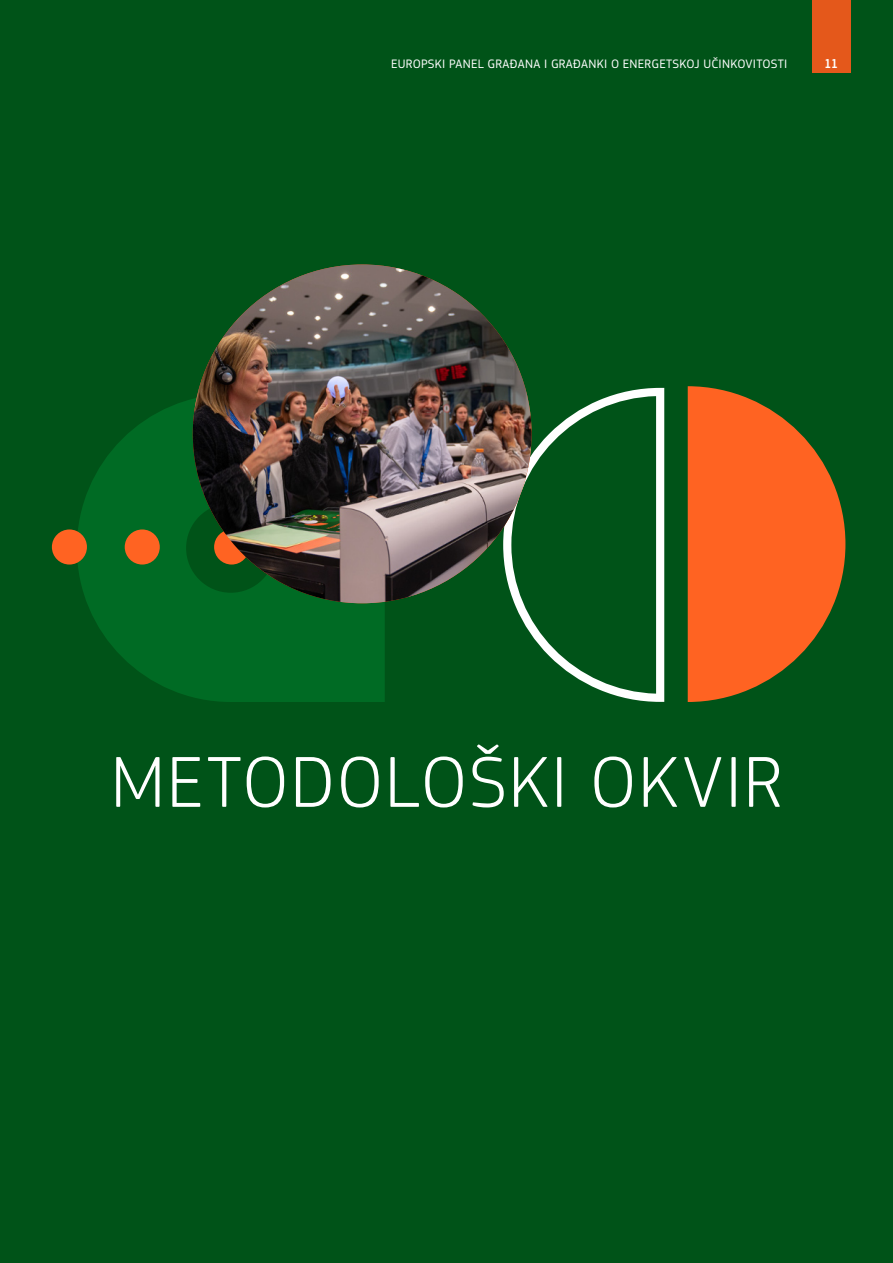
<style>
.page{position:relative;width:893px;height:1263px;background:#005318}
.page>*{position:absolute;margin:0;border:0;box-sizing:border-box;transform-origin:0 0}
.t1{font:300 75px "EC Square Sans Pro";letter-spacing:.02em;color:#fff}
.t2{font:500 13.5px "EC Square Sans Cond Pro";color:#fff}
.t3{font:12.75px "EC Square Sans Pro";letter-spacing:.02em;color:#fff}
</style>
<div class="page">
<svg style="left:77px;top:396px;width:308px;height:306px;fill:#006b24"></svg>
<div style="left:52px;top:529px;width:35px;height:35px;background:#ff6322;border-radius:50%"></div>
<div style="left:125px;top:529px;width:35px;height:35px;background:#ff6322;border-radius:50%"></div>
<div style="left:214px;top:529px;width:35px;height:35px;background:#ff6322;border-radius:50%"></div>
<svg style="left:688px;top:386px;width:157px;height:316px;fill:#ff6322"></svg>
<svg style="left:503px;top:388px;width:161px;height:314px"></svg>
<img style="left:193px;top:264px;width:338px;height:339px;border-radius:169px">
<div style="left:812px;top:0;width:38px;height:72px;background:#e4581b"></div>
<p class="t3" style="left:391px;top:56px;width:398px">EUROPSKI PANEL GRAĐANA I GRAĐANKI O ENERGETSKOJ UČINKOVITOSTI</p>
<p class="t2" style="left:824px;top:56px;width:15px">11</p>
<h1 class="t1" style="left:111px;top:738px;width:673px">METODOLOŠKI OKVIR</h1>
</div>
